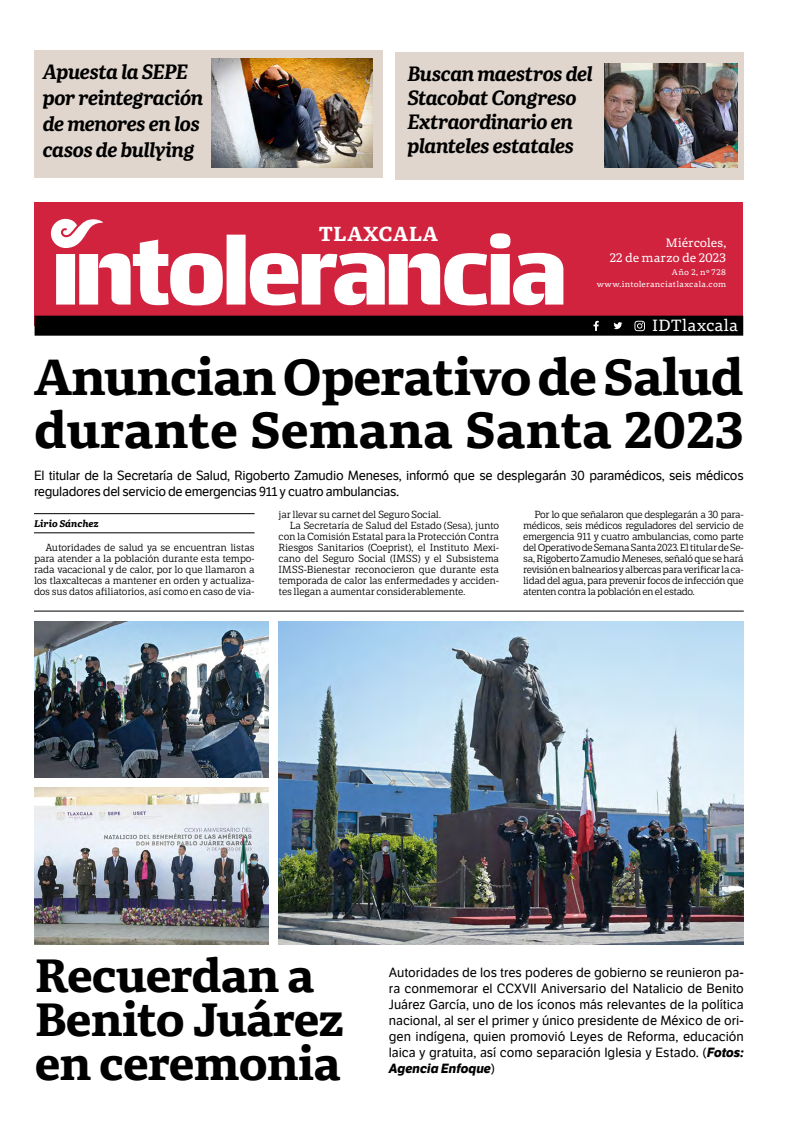
<style>
.page{position:relative;width:792px;height:1134px;background:#fff}
.page>*{position:absolute;margin:0;border:0;box-sizing:border-box;transform-origin:0 0}
.t1{font:700 50px/53.2px "Portada Text";letter-spacing:-.02em;color:#000}
.t2{font:700 46px/44px "Portada Text";letter-spacing:-.02em;color:#000}
.t3{font:italic 700 20px/24px "Portada";letter-spacing:-.03em;color:#000}
.t4{font:700 20px "Portada Text";letter-spacing:.025em;color:#fff}
.t5{font:16px "Portada Text";letter-spacing:-.01em;color:#fff}
.t6{font:13px/16px "LFT Etica";letter-spacing:-.02em;color:#000}
.t7{font:12px/15px "Portada Text";letter-spacing:-.015em;color:#fff;text-align:right}
.t8{font:10px/11px "LFT Etica Sheriff";letter-spacing:-.02em;color:#000;text-align:justify}
.t9{font:italic 700 9.5px "Portada Text";letter-spacing:-.01em;color:#000}
.t10{font:8px/12px "Portada Text";letter-spacing:.025em;color:#fff;text-align:right}
.s1{font-weight:700;font-style:italic}
</style>
<div class="page">
<div style="left:35px;top:202px;width:708px;height:124px;background:#d1223e"></div>
<div style="left:35px;top:316px;width:708px;height:20px;background:#000"></div>
<div style="left:227px;top:235px;width:19px;height:70px;background:#fff"></div>
<svg style="left:250px;top:233px;width:313px;height:72px"></svg>
<svg style="left:51px;top:218px;width:172px;height:87px"></svg>
<hr style="left:34px;top:513px;width:221px;height:1px;background:#000">
<hr style="left:34px;top:532px;width:221px;height:1px;background:#000">
<svg style="left:594px;top:321px;width:5px;height:10px"></svg>
<svg style="left:614px;top:322px;width:8px;height:7px"></svg>
<svg style="left:632px;top:318px;width:16px;height:16px"></svg>
<svg style="left:634px;top:321px;width:11px;height:10px"></svg>
<div style="left:395px;top:52px;width:349px;height:128px;background:#e0d6ce"></div>
<img style="left:604px;top:64px;width:134px;height:103px">
<div style="left:35px;top:50px;width:348px;height:127px;background:#e0d6ce"></div>
<img style="left:212px;top:59px;width:160px;height:108px">
<hr style="left:34px;top:611px;width:710px;height:1px;background:#000">
<img style="left:279px;top:621px;width:465px;height:323px">
<img style="left:34px;top:621px;width:235px;height:156px">
<img style="left:34px;top:788px;width:235px;height:156px">
<h3 class="t3" style="left:43px;top:58px;width:162px;line-height:26px">Apuesta la SEPE por reintegración de menores en los casos de bullying</h3>
<h3 class="t3" style="left:407px;top:61px;width:187px">Buscan maestros del<br>Stacobat Congreso<br>Extraordinario en planteles estatales</h3>
<h3 class="t4" style="left:319px;top:219px;width:121px">TLAXCALA</h3>
<p class="t7" style="left:610px;top:235px;width:118px">Miércoles,<br>22 de marzo de 2023</p>
<p class="t10" style="left:597px;top:266px;width:131px">Año 2, nº 728 www.intoleranciatlaxcala.com</p>
<h3 class="t5" style="left:652px;top:315px;width:88px">IDTlaxcala</h3>
<h1 class="t1" style="left:34px;top:349px;width:711px">Anuncian Operativo de Salud durante Semana Santa 2023</h1>
<h3 class="t6" style="left:34px;top:467px;width:711px">El titular de la Secretaría de Salud, Rigoberto Zamudio Meneses, informó que se desplegarán 30 paramédicos, seis médicos reguladores del servicio de emergencias 911 y cuatro ambulancias.</h3>
<p class="t9" style="left:34px;top:516px;width:66px">Lirio Sánchez</p>
<p class="t8" style="left:34px;top:542px;width:222px;text-indent:11px">Autoridades de salud ya se encuentran listas para atender a la población durante esta tempo&shy;rada vacacional y de calor, por lo que llamaron a los tlaxcaltecas a mantener en orden y actualiza&shy;dos sus datos afiliatorios, así como en caso de via-</p>
<p class="t8" style="left:279px;top:509px;width:164px">jar llevar su carnet del Seguro Social.</p>
<p class="t8" style="left:290px;top:520px;width:211px">La Secretaría de Salud del Estado (Sesa), junto</p>
<p class="t8" style="left:279px;top:531px;width:222px">con la Comisión Estatal para la Protección Contra</p>
<p class="t8" style="left:279px;top:542px;width:222px">Riesgos Sanitarios (Coeprist), el Instituto Mexi-</p>
<p class="t8" style="left:279px;top:553px;width:222px">cano del Seguro Social (IMSS) y el Subsistema</p>
<p class="t8" style="left:279px;top:564px;width:222px">IMSS-Bienestar reconocieron que durante esta</p>
<p class="t8" style="left:279px;top:575px;width:222px">temporada de calor las enfermedades y acciden-</p>
<p class="t8" style="left:279px;top:586px;width:189px">tes llegan a aumentar considerablemente.</p>
<p class="t8" style="left:523px;top:509px;width:222px;text-indent:11px">Por lo que señalaron que desplegarán a 30 para&shy;médicos, seis médicos reguladores del servicio de emergencia 911 y cuatro ambulancias, como parte del Operativo de Semana Santa 2023. El titular de Se&shy;sa, Rigoberto Zamudio Meneses, señaló que se hará revisión en balnearios y albercas para verificar la ca&shy;lidad del agua, para prevenir focos de infección que atenten contra la población en el estado.</p>
<h2 class="t2" style="left:35px;top:952px;width:311px">Recuerdan a<br>Benito Juárez en ceremonia</h2>
<p class="t6" style="left:389px;top:965px;width:356px;text-align:justify">Autoridades de los tres poderes de gobierno se reunieron pa&shy;ra conmemorar el CCXVII Aniversario del Natalicio de Benito Juárez García, uno de los íconos más relevantes de la política nacional, al ser el primer y único presidente de México de ori&shy;gen indígena, quien promovió Leyes de Reforma, educación laica y gratuita, así como separación Iglesia y Estado. (<span class="s1">Fotos:<br>Agencia Enfoque</span>)</p>
</div>
